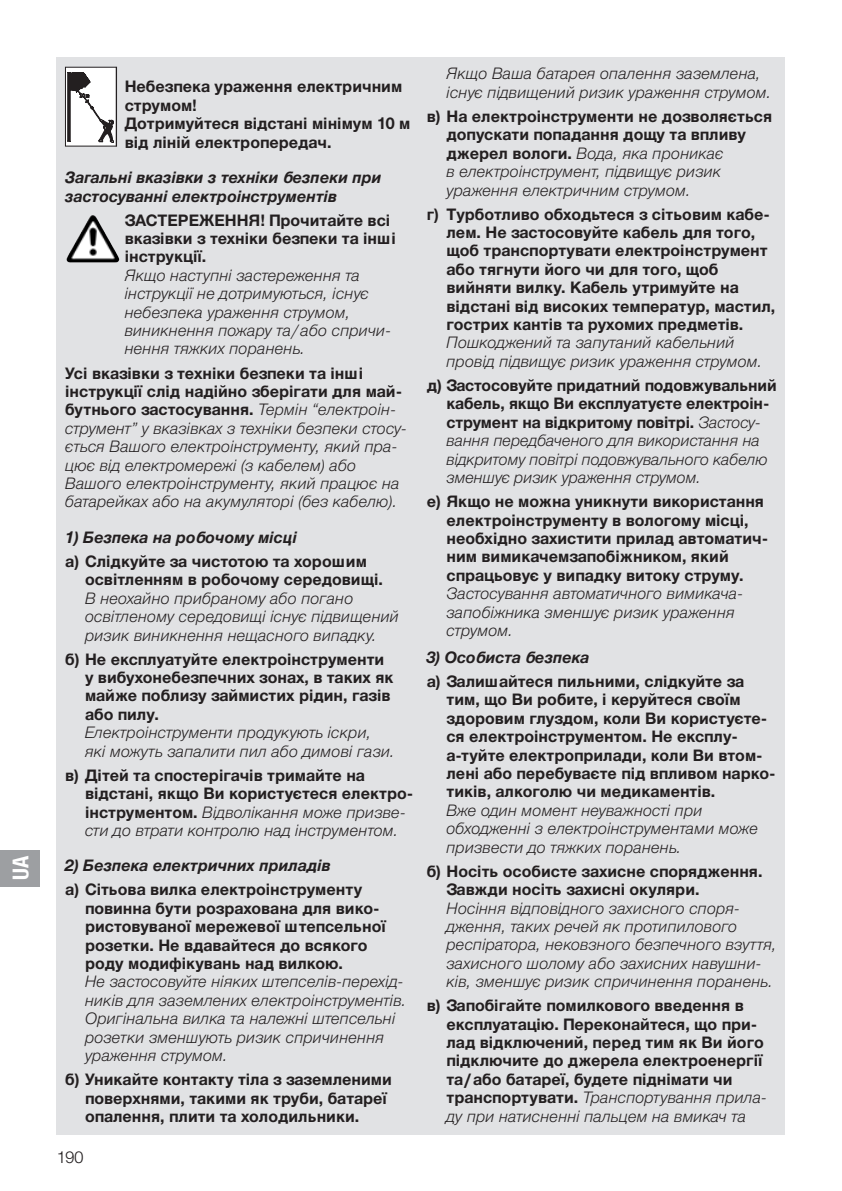
<style>
.page{position:relative;width:842px;height:1191px;background:#fff}
.page>*{position:absolute;margin:0;border:0;box-sizing:border-box;transform-origin:0 0}
.t1{font:700 22px "Gardena Sans Cond";color:#fff}
.t2{font:700 16px/18.4px "Gardena Sans";color:#231f20}
.t3{font:italic 16px/18.4px "Gardena Sans";color:#231f20}
.t4{font:italic 700 16px/18.4px "Gardena Sans";color:#231f20}
.t5{font:16px "Gardena Sans";color:#231f20}
.s1{font-weight:700;font-style:normal}
.s2{font-weight:400;font-style:italic}
</style>
<div class="page">
<div style="left:57px;top:57px;width:728px;height:1077px;background:#e1e2e4"></div>
<svg style="left:67px;top:69px;width:48px;height:75px"></svg>
<div style="left:65px;top:67px;width:52px;height:79px;border:1px solid #231f20"></div>
<hr style="left:116px;top:67px;width:1px;height:79px;background:#231f20">
<svg style="left:68px;top:72px;width:46px;height:71px;background:#c9c8c8"></svg>
<img style="left:68px;top:215px;width:24px;height:40px">
<div style="left:0;top:850px;width:40px;height:36px;background:#9d9fa2"></div>
<h1 class="t1" style="left:5px;top:880px;width:26px;rotate:-90deg">UA</h1>
<p class="t2" style="left:125px;top:77px;width:287px">Небезпека ураження електричним струмом!<br>Дотримуйтеся відстані мінімум 10 м від ліній електропередач.</p>
<p class="t4" style="left:65px;top:167px;width:318px">Загальні вказівки з техніки безпеки при застосуванні електроінструментів</p>
<p class="t2" style="left:125px;top:210px;width:273px">ЗАСТЕРЕЖЕННЯ! Прочитайте всі вказівки з техніки безпеки та інші інструкції.</p>
<p class="t3" style="left:125px;top:265px;width:268px">Якщо наступні застереження та інструкції не дотримуються, існує небезпека ураження струмом, виникнення пожару та/або спричи&shy;нення тяжких поранень.</p>
<p class="t3" style="left:65px;top:363px;width:343px"><span class="s1">Усі вказівки з техніки безпеки та інші інструкції слід надійно зберігати для май&shy;бутнього застосування.</span> Термін “електроін&shy;струмент” у вказівках з техніки безпеки стосу&shy;ється Вашого електроінструменту, який пра&shy;цює від електромережі (з кабелем) або Вашого електроінструменту, який працює на батарейках або на акумуляторі (без кабелю).</p>
<p class="t4" style="left:65px;top:527px;width:233px">1) Безпека на робочому місці</p>
<p class="t2" style="left:85px;top:551px;width:299px;text-indent:-20px">a) Слідкуйте за чистотою та хорошим освітленням в робочому середовищі.</p>
<p class="t3" style="left:85px;top:588px;width:315px">В неохайно прибраному або погано освітленому середовищі існує підвищений ризик виникнення нещасного випадку.</p>
<p class="t2" style="left:85px;top:649px;width:310px;text-indent:-20px">б) Не експлуатуйте електроінструменти у вибухонебезпечних зонах, в таких як майже поблизу займистих рідин, газів або пилу.</p>
<p class="t3" style="left:85px;top:722px;width:311px">Eлектроінструменти продукують іскри, які можуть запалити пил або димові гази.</p>
<p class="t2" style="left:85px;top:765px;width:330px;text-indent:-20px">в) Дітей та спостерігачів тримайте на відстані, якщо Ви користуєтеся електро&shy;інструментом. <span class="s2">Відволікання може призве&shy;сти до втрати контролю над інструментом.</span></p>
<p class="t4" style="left:65px;top:855px;width:267px">2) Безпека електричних приладів</p>
<p class="t2" style="left:85px;top:879px;width:302px;text-indent:-20px">a) Сітьова вилка електроінструменту повинна бути розрахована для вико&shy;ристовуваної мережевої штепсельної розетки. Не вдавайтеся до всякого роду модифікувань над вилкою.</p>
<p class="t3" style="left:85px;top:971px;width:323px">Не застосовуйте ніяких штепселів-перехід&shy;ників для заземлених електроінструментів.<br>Оригінальна вилка та належні штепсельні розетки зменшують ризик спричинення ураження струмом.</p>
<p class="t2" style="left:85px;top:1069px;width:308px;text-indent:-20px">б) Уникайте контакту тіла з заземленими поверхнями, такими як труби, батареї опалення, плити та холодильники.</p>
<p class="t5" style="left:57px;top:1145px;width:28px">190</p>
<p class="t3" style="left:446px;top:64px;width:326px">Якщо Ваша батарея опалення заземлена, існує підвищений ризик ураження струмом.</p>
<p class="t2" style="left:446px;top:106px;width:327px;text-indent:-20px">в) На електроінструменти не дозволяється допускати попадання дощу та впливу джерел вологи. <span class="s2">Вода, яка проникає<br>в електроінструмент, підвищує ризик ураження електричним струмом.</span></p>
<p class="t2" style="left:446px;top:204px;width:330px;text-indent:-20px">г) Турботливо обходьтеся з сітьовим кабе&shy;лем. Не застосовуйте кабель для того, щоб транспортувати електроінструмент або тягнути його чи для того, щоб вийняти вилку. Кабель утримуйте на відстані від високих температур, мастил, гострих кантів та рухомих предметів.</p>
<p class="t3" style="left:446px;top:333px;width:317px">Пошкоджений та запутаний кабельний провід підвищує ризик ураження струмом.</p>
<p class="t3" style="left:446px;top:375px;width:332px;text-indent:-20px"><span class="s1">д) Застосовуйте придатний подовжувальний кабель, якщо Ви експлуатуєте електроін&shy;струмент на відкритому повітрі.</span> Застосу&shy;вання передбаченого для використання на відкритому повітрі подовжувального кабелю зменшує ризик ураження струмом.</p>
<p class="t2" style="left:446px;top:491px;width:323px;text-indent:-20px">е) Якщо не можна уникнути використання електроінструменту в вологому місці, необхідно захистити прилад автоматич&shy;ним вимикачемзапобіжником, який спрацьовує у випадку витоку струму.</p>
<p class="t3" style="left:446px;top:583px;width:298px">Застосування автоматичного вимикача&shy;запобіжника зменшує ризик ураження струмом.</p>
<p class="t4" style="left:427px;top:647px;width:164px">3) Особиста безпека</p>
<p class="t2" style="left:446px;top:671px;width:331px;text-indent:-20px">a) Залишайтеся пильними, слідкуйте за тим, що Ви робите, і керуйтеся своїм здоровим глуздом, коли Ви користуєте&shy;ся електроінструментом. Не експлу&shy;а-туйте електроприлади, коли Ви втом&shy;лені або перебуваєте під впливом нарко&shy;тиків, алкоголю чи медикаментів.</p>
<p class="t3" style="left:446px;top:800px;width:313px">Вже один момент неуважності при обходженні з електроінструментами може призвести до тяжких поранень.</p>
<p class="t2" style="left:446px;top:861px;width:318px;text-indent:-20px">б) Носіть особисте захисне спорядження.<br>Завжди носіть захисні окуляри.</p>
<p class="t3" style="left:446px;top:897px;width:332px">Носіння відповідного захисного споря&shy;дження, таких речей як протипилового респіратора, нековзного безпечного взуття, захисного шолому або захисних навушни&shy;ків, зменшує ризик спричинення поранень.</p>
<p class="t2" style="left:446px;top:995px;width:322px;text-indent:-20px">в) Запобігайте помилкового введення в експлуатацію. Переконайтеся, що при&shy;лад відключений, перед тим як Ви його підключите до джерела електроенергії та/або батареї, будете піднімати чи транспортувати. <span class="s2">Транспортування прила&shy;ду при натисненні пальцем на вмикач та</span></p>
</div>
